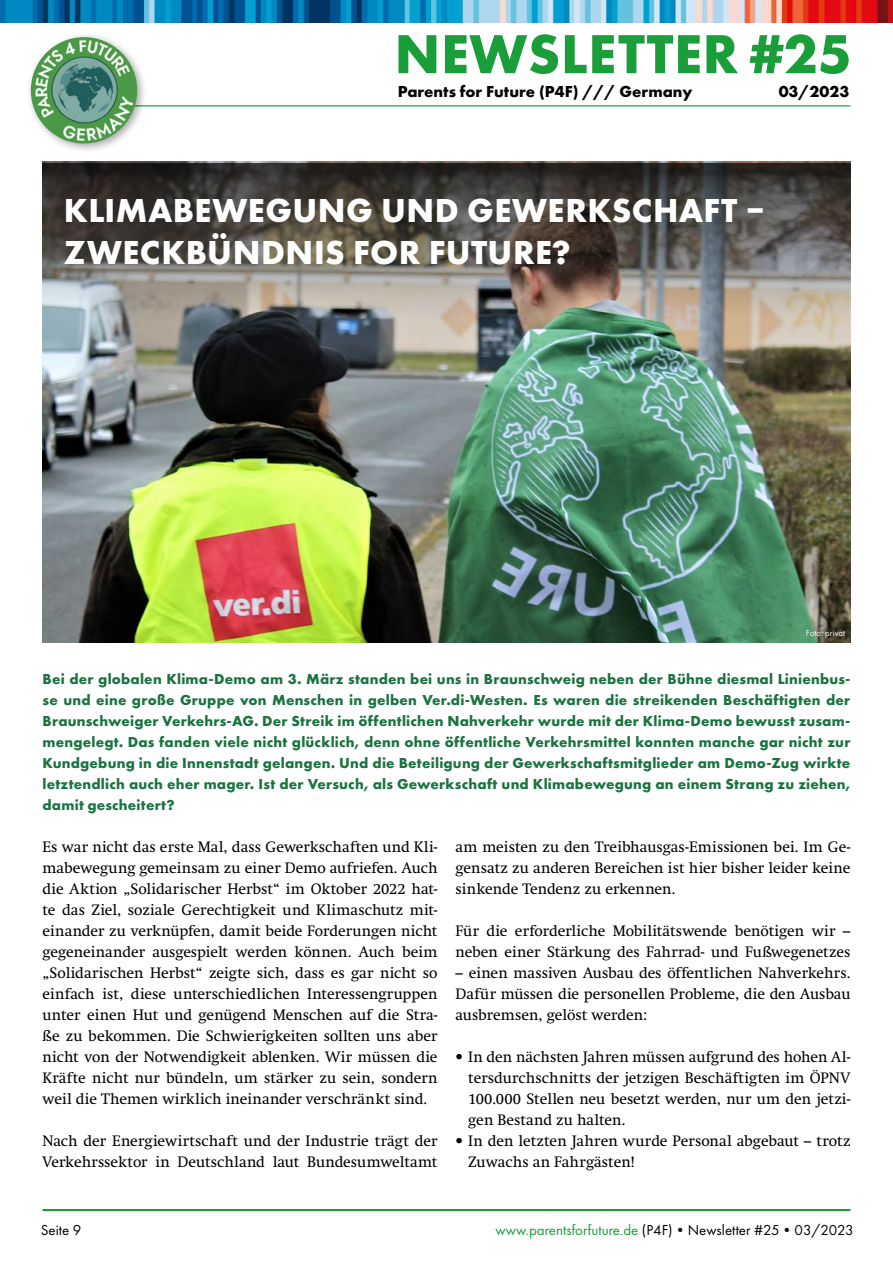
<style>
.page{position:relative;width:893px;height:1263px;background:#fff}
.page>*{position:absolute;margin:0;border:0;box-sizing:border-box;transform-origin:0 0}
.t1{font:700 57px "Futura PT";letter-spacing:.01em;color:#1a9e39}
.t2{font:700 34.5px/42px "Futura PT";letter-spacing:.015em;color:#fff}
.t3{font:700 16.5px "Futura PT";color:#000}
.t4{font:15px/21px "Swift";letter-spacing:.005em;color:#000;text-align:justify}
.t5{font:700 15px/21px "Futura PT";letter-spacing:.015em;color:#1b7341;text-align:justify}
.t6{font:15px "Futura PT";color:#000}
.t7{font:9px "Futura PT";letter-spacing:.025em;color:#fff;scale:.96 1}
.s1{color:#1a9e39}
</style>
<div class="page">
<img style="left:0;top:0;width:893px;height:22px">
<hr style="left:43px;top:105px;width:807px;height:1px;background:#1a9e39">
<div style="left:26px;top:32px;width:122px;height:122px;background:#000;opacity:.33"></div>
<img style="left:31px;top:37px;width:106px;height:107px;border-radius:53px">
<hr style="left:43px;top:1209px;width:807px;height:2px;background:#1a9e39">
<img style="left:43px;top:162px;width:807px;height:480px">
<img style="left:43px;top:163px;width:807px;height:175px">
<h1 class="t1" style="left:394px;top:17px;width:459px">NEWSLETTER #25</h1>
<p class="t3" style="left:398px;top:81px;width:296px">Parents for Future (P4F) /// Germany</p>
<p class="t3" style="left:779px;top:81px;width:72px">03/2023</p>
<h2 class="t2" style="left:64px;top:189px;width:703px">KLIMABEWEGUNG UND GEWERKSCHAFT –<br>ZWECKBÜNDNIS FOR FUTURE?</h2>
<p class="t7" style="left:806px;top:628px;width:42px">Foto: privat</p>
<p class="t5" style="left:43px;top:668px;width:809px">Bei der globalen Klima-Demo am 3. März standen bei uns in Braunschweig neben der Bühne diesmal Linienbus&shy;se und eine große Gruppe von Menschen in gelben Ver.di-Westen. Es waren die streikenden Beschäftigten der Braunschweiger Verkehrs-AG. Der Streik im öffentlichen Nahverkehr wurde mit der Klima-Demo bewusst zusam&shy;mengelegt. Das fanden viele nicht glücklich, denn ohne öffentliche Verkehrsmittel konnten manche gar nicht zur Kundgebung in die Innenstadt gelangen. Und die Beteiligung der Gewerkschaftsmitglieder am Demo-Zug wirkte letztendlich auch eher mager. Ist der Versuch, als Gewerkschaft und Klimabewegung an einem Strang zu ziehen, damit gescheitert?</p>
<p class="t4" style="left:43px;top:836px;width:396px">Es war nicht das erste Mal, dass Gewerkschaften und Kli&shy;mabewegung gemeinsam zu einer Demo aufriefen. Auch die Aktion „Solidarischer Herbst“ im Oktober 2022 hat&shy;te das Ziel, soziale Gerechtigkeit und Klimaschutz mit&shy;einander zu verknüpfen, damit beide Forderungen nicht gegeneinander ausgespielt werden können. Auch beim „Solidarischen Herbst“ zeigte sich, dass es gar nicht so einfach ist, diese unterschiedlichen Interessengruppen unter einen Hut und genügend Menschen auf die Stra&shy;ße zu bekommen. Die Schwierigkeiten sollten uns aber nicht von der Notwendigkeit ablenken. Wir müssen die Kräfte nicht nur bündeln, um stärker zu sein, sondern weil die Themen wirklich ineinander verschränkt sind.</p>
<p class="t4" style="left:43px;top:1130px;width:396px">Nach der Energiewirtschaft und der Industrie trägt der<br>Verkehrssektor in Deutschland laut Bundesumweltamt</p>
<p class="t4" style="left:455px;top:836px;width:396px">am meisten zu den Treibhausgas-Emissionen bei. Im Ge&shy;gensatz zu anderen Bereichen ist hier bisher leider keine sinkende Tendenz zu erkennen.</p>
<p class="t4" style="left:455px;top:920px;width:396px">Für die erforderliche Mobilitätswende benötigen wir – neben einer Stärkung des Fahrrad- und Fußwegenetzes</p>
<p class="t4" style="left:455px;top:962px;width:396px">– einen massiven Ausbau des öffentlichen Nahverkehrs.<br>Dafür müssen die personellen Probleme, die den Ausbau ausbremsen, gelöst werden:</p>
<p class="t4" style="left:468px;top:1046px;width:384px;text-indent:-13px">• In den nächsten Jahren müssen aufgrund des hohen Al&shy;tersdurchschnitts der jetzigen Beschäftigten im ÖPNV 100.000 Stellen neu besetzt werden, nur um den jetzi&shy;gen Bestand zu halten.</p>
<p class="t4" style="left:468px;top:1130px;width:384px;text-indent:-13px">• In den letzten Jahren wurde Personal abgebaut – trotz<br>Zuwachs an Fahrgästen!</p>
<p class="t6" style="left:41px;top:1221px;width:42px">Seite 9</p>
<p class="t6" style="left:496px;top:1221px;width:360px"><span class="s1">www.parentsforfuture.de</span> (P4F)•Newsletter #25•03/2023</p>
</div>
